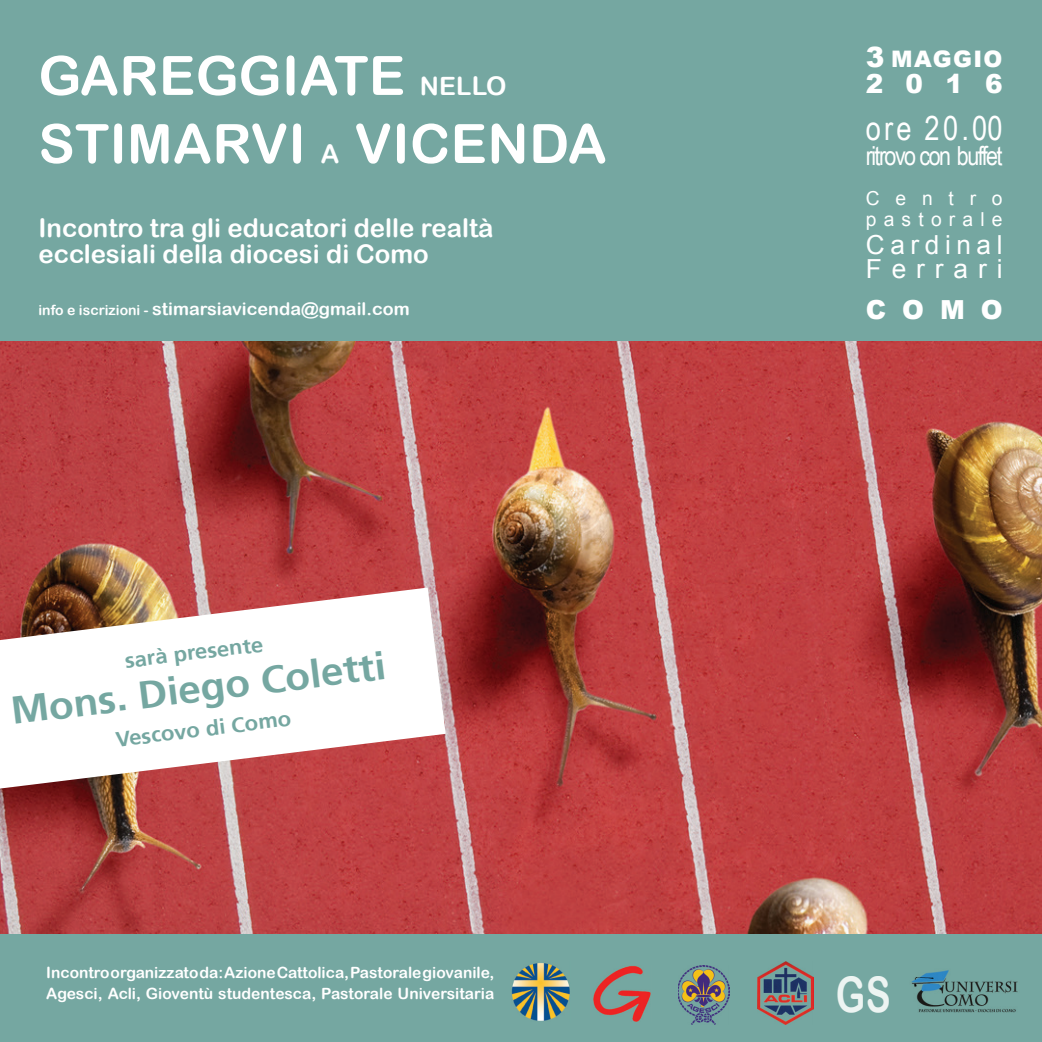
<style>
.page{position:relative;width:1042px;height:1042px;background:#75a7a1}
.page>*{position:absolute;margin:0;border:0;box-sizing:border-box;transform-origin:0 0}
.t1{font:54.25px/68.1px "Arial Rounded MT Bold";letter-spacing:.01em;color:#fff}
.t2{font:49px "Arial Rounded MT Bold";color:#edf4f2;scale:.76 1}
.t3{font:700 38.5px "Frutiger";color:#75a7a1;scale:1.05 1}
.t4{font:33.25px "Arial Narrow";color:#fff}
.t5{font:26.25px "Arial Narrow";letter-spacing:-.06em;color:#fff}
.t6{font:26.25px/24.5px "Arial";letter-spacing:.21em;color:#fff}
.t7{font:900 26.25px "Arial";letter-spacing:.725em;color:#fff}
.t8{font:25.72px/26.2px "Arial Rounded MT Bold";color:#fff}
.t9{font:900 22.75px "Arial";letter-spacing:.06em;color:#fff}
.t10{font:700 21px "Frutiger";color:#75a7a1;scale:1.05 1}
.t11{font:19.25px/21px "Arial";letter-spacing:.375em;color:#fff}
.t12{font:17.5px "Arial Rounded MT Bold";color:#fff}
.t13{font:15.58px/21px "Arial Rounded MT Bold";color:#fff}
.s1{font-size:25.2px}
.s2{font-size:25.72px}
.s3{font-size:14px}
.s4{font-size:28px}
</style>
<div class="page">
<img style="left:0;top:341px;width:1042px;height:592px">
<svg style="left:0;top:587px;width:446px;height:201px;fill:#fff"></svg>
<img style="left:758px;top:961px;width:55px;height:63px">
<img style="left:911px;top:970px;width:107px;height:42px">
<img style="left:678px;top:965px;width:52px;height:59px">
<img style="left:511px;top:963px;width:59px;height:58px">
<img style="left:593px;top:966px;width:58px;height:55px">
<h1 class="t1" style="left:38px;top:41px;width:570px">GAREGGIATE <span class="s1">NEL</span><span class="s2">LO<br></span>STIMARVI <span class="s2">A</span> VICENDA</h1>
<h3 class="t8" style="left:38px;top:214px;width:456px">Incontro tra gli educatori delle realtà ecclesiali della diocesi di Como</h3>
<p class="t12" style="left:38px;top:299px;width:373px"><span class="s3">info e iscrizioni -</span> stimarsiavicenda@gmail.com</p>
<h3 class="t10" style="left:123px;top:648px;width:134px;rotate:-7deg">sarà presente</h3>
<h3 class="t3" style="left:8px;top:688px;width:361px;rotate:-7deg">Mons. Diego Coletti</h3>
<h3 class="t10" style="left:114px;top:727px;width:170px;rotate:-7deg">Vescovo di Como</h3>
<p class="t13" style="left:46px;top:962px;width:449px">Incontro organizzato da: Azione Cattolica, Pastorale giovanile,<br>Agesci, Acli, Gioventù studentesca, Pastorale Universitaria</p>
<h3 class="t9" style="left:866px;top:42px;width:138px"><span class="s4">3</span> MAGGIO</h3>
<h3 class="t7" style="left:866px;top:64px;width:138px">2016</h3>
<h3 class="t4" style="left:866px;top:104px;width:138px">o r e 2 0 . 00</h3>
<h3 class="t5" style="left:866px;top:136px;width:138px">ritrovo con buffet</h3>
<p class="t11" style="left:866px;top:188px;width:138px">Centro pastorale</p>
<h3 class="t6" style="left:866px;top:233px;width:138px">Cardinal<br>Ferrari</h3>
<h3 class="t7" style="left:866px;top:290px;width:138px">COMO</h3>
<h2 class="t2" style="left:836px;top:966px;width:74px">GS</h2>
</div>
